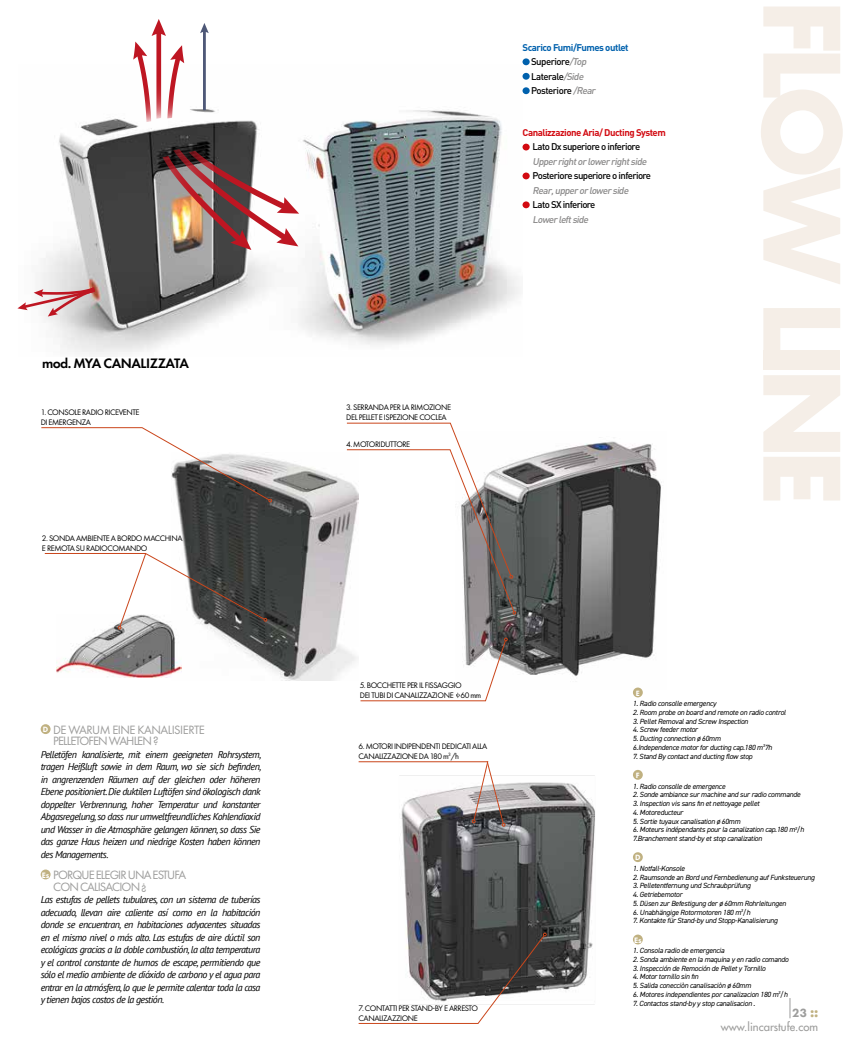
<style>
.page{position:relative;width:851px;height:1053px;background:#fff}
.page>*{position:absolute;margin:0;border:0;box-sizing:border-box;transform-origin:0 0}
.t1{font:700 101.75px "Futura LT Pro";letter-spacing:-.08em;color:#f5eee7}
.t2{font:600 14.25px "Futura PT";letter-spacing:-.03em;color:#000}
.t3{font:12.5px/11.2px "Futura PT";letter-spacing:-.04em;color:#9d9d9c}
.t4{font:12.5px/11.2px "Futura PT";letter-spacing:-.07em;color:#9d9d9c}
.t5{font:800 12.38px "Futura PT";color:#9d9d9c}
.t6{font:500 11.25px "Futura LT Pro";color:#9d9d9c}
.t7{font:italic 10px/12.5px "PT Sans";letter-spacing:-.05em;color:#000;text-align:justify}
.t8{font:500 9.62px/14.5px "DIN";letter-spacing:-.06em;color:#000}
.t9{font:italic 500 9.62px "DIN";color:#8a8989}
.t10{font:700 9.62px "DIN";letter-spacing:-.05em;color:#d20a11}
.t11{font:8.38px/10px "Futura PT";letter-spacing:-.05em;color:#000}
.t12{font:800 8.12px "Futura PT";color:#fff}
.t13{font:800 8px "Futura PT";color:#fff}
.t14{font:italic 7.5px/8.8px "DIN2014";letter-spacing:-.03em;color:#000}
.s1{font-weight:800;font-size:8.12px;color:#fff}
.s2{font-weight:700;color:#0061ad}
.s3{font-style:italic;color:#8a8989}
.s4{font-family:"Futura LT Pro";font-weight:700;color:#c0b181}
</style>
<div class="page">
<img style="left:464px;top:441px;width:198px;height:247px">
<svg style="left:346px;top:422px;width:170px;height:192px"></svg>
<svg style="left:360px;top:637px;width:147px;height:64px"></svg>
<img style="left:40px;top:109px;width:480px;height:246px">
<svg style="left:200px;top:23px;width:9px;height:88px"></svg>
<svg style="left:17px;top:287px;width:78px;height:29px"></svg>
<svg style="left:133px;top:19px;width:51px;height:103px"></svg>
<img style="left:162px;top:148px;width:137px;height:102px">
<div style="left:522px;top:58px;width:7px;height:7px;background:#0061ad;border-radius:50%"></div>
<div style="left:522px;top:73px;width:7px;height:7px;background:#0061ad;border-radius:50%"></div>
<div style="left:522px;top:87px;width:7px;height:7px;background:#0061ad;border-radius:50%"></div>
<div style="left:522px;top:144px;width:7px;height:6px;background:#d20a11;border-radius:50%"></div>
<div style="left:522px;top:172px;width:7px;height:7px;background:#d20a11;border-radius:50%"></div>
<div style="left:522px;top:201px;width:7px;height:7px;background:#d20a11;border-radius:50%"></div>
<img style="left:177px;top:452px;width:181px;height:228px">
<svg style="left:41px;top:427px;width:231px;height:75px"></svg>
<img style="left:56px;top:629px;width:125px;height:48px">
<svg style="left:44px;top:552px;width:223px;height:77px"></svg>
<img style="left:402px;top:775px;width:193px;height:230px">
<svg style="left:358px;top:761px;width:147px;height:65px"></svg>
<svg style="left:358px;top:932px;width:188px;height:92px"></svg>
<div style="left:41px;top:724px;width:10px;height:10px;background:#c0b181;border-radius:50%"></div>
<div style="left:41px;top:869px;width:10px;height:10px;background:#c0b181;border-radius:50%"></div>
<div style="left:632px;top:687px;width:10px;height:10px;background:#c0b181;border-radius:50%"></div>
<svg style="left:632px;top:769px;width:10px;height:10px"></svg>
<div style="left:632px;top:852px;width:10px;height:10px;background:#c0b181;border-radius:50%"></div>
<div style="left:632px;top:934px;width:10px;height:10px;background:#c0b181;border-radius:50%"></div>
<svg style="left:789px;top:998px;width:1px;height:20px"></svg>
<h2 class="t2" style="left:42px;top:354px;width:149px">mod. MYA CANALIZZATA</h2>
<p class="t11" style="left:41px;top:407px;width:100px">1. CONSOLE RADIO RICEVENTE<br>DI EMERGENZA</p>
<p class="t11" style="left:42px;top:532px;width:142px">2. SONDA AMBIENTE A BORDO MACCHINA<br>E REMOTA SU RADIOCOMANDO</p>
<h3 class="t3" style="left:53px;top:724px;width:153px;text-indent:-10px"><sup>D</sup> DE WARUM EINE KANALISIERTE<br>PELLETOFEN WAHLEN ?</h3>
<p class="t7" style="left:41px;top:747px;width:222px">Pelletöfen kanalisierte, mit einem geeigneten Rohrsystem, tragen Heißluft sowie in dem Raum, wo sie sich befinden, in angrenzenden Räumen auf der gleichen oder höheren Ebene positioniert. Die duktilen Luftöfen sind ökologisch dank doppelter Verbrennung, hoher Temperatur und konstanter Abgasregelung, so dass nur umweltfreundliches Kohlendioxid und Wasser in die Atmosphäre gelangen können, so dass Sie das ganze Haus heizen und niedrige Kosten haben können des Managements.</p>
<h3 class="t4" style="left:53px;top:869px;width:135px;text-indent:-11px"><span class="s1">Es</span> PORQUE ELEGIR UNA ESTUFA<br>CON CALISACION ¿</h3>
<p class="t7" style="left:41px;top:893px;width:221px">Las estufas de pellets tubulares, con un sistema de tuberías adecuado, llevan aire caliente así como en la habitación donde se encuentran, en habitaciones adyacentes situadas en el mismo nivel o más alto. Las estufas de aire dúctil son ecológicas gracias a la doble combustión, la alta temperatura y el control constante de humos de escape, permitiendo que sólo el medio ambiente de dióxido de carbono y el agua para entrar en la atmósfera, lo que le permite calentar toda la casa y tienen bajos costos de la gestión.</p>
<p class="t8" style="left:531px;top:40px;width:99px;text-indent:-9px"><span class="s2">Scarico Fumi/Fumes outlet<br></span>Superiore<span class="s3">/Top<br></span>Laterale<span class="s3">/Side<br></span>Posteriore <span class="s3">/Rear</span></p>
<p class="t10" style="left:522px;top:126px;width:145px">Canalizzazione Aria/ Ducting System</p>
<p class="t8" style="left:532px;top:139px;width:109px">Lato Dx superiore o inferiore</p>
<p class="t9" style="left:532px;top:155px;width:118px">Upperrightorlowerrightside</p>
<p class="t8" style="left:532px;top:168px;width:120px">Posteriore superiore o inferiore</p>
<p class="t9" style="left:532px;top:184px;width:100px">Rear,upperorlowerside</p>
<p class="t8" style="left:532px;top:197px;width:64px">Lato SX inferiore</p>
<p class="t9" style="left:532px;top:213px;width:59px">Lowerleftside</p>
<p class="t11" style="left:346px;top:402px;width:106px">3. SERRANDA PER LA RIMOZIONE<br>DEL PELLET E ISPEZIONE COCLEA</p>
<p class="t11" style="left:346px;top:439px;width:66px">4. MOTORIDUTTORE</p>
<h1 class="t1" style="left:879px;top:0;width:508px;rotate:90deg">FLOW LINE</h1>
<p class="t11" style="left:360px;top:680px;width:123px">5. BOCCHETTE PER IL FISSAGGIO<br>DEI TUBI DI CANALIZZAZIONE 60 mm</p>
<p class="t11" style="left:358px;top:741px;width:130px">6. MOTORI INDIPENDENTI DEDICATI ALLA<br>CANALIZZAZIONE DA 180 m<sup>3</sup>/h</p>
<p class="t11" style="left:358px;top:1002px;width:121px">7. CONTATTI PER STAND-BY E ARRESTO<br>CANALIZAZZIONE</p>
<p class="t13" style="left:635px;top:687px;width:5px">E</p>
<p class="t14" style="left:632px;top:699px;width:85px">1. Radio consolle emergency</p>
<p class="t14" style="left:632px;top:707px;width:154px">2. Room probe on board and remote on radio control</p>
<p class="t14" style="left:632px;top:716px;width:117px">3. Pellet Removal and Screw Inspection</p>
<p class="t14" style="left:632px;top:725px;width:66px">4. Screw feeder motor</p>
<p class="t14" style="left:632px;top:734px;width:141px">5. Ducting connection ø 60mm<br>6.Independence motor for ducting cap.180 m<sup>3</sup>7h</p>
<p class="t14" style="left:632px;top:751px;width:121px">7. Stand By contact and ducting flow stop</p>
<p class="t13" style="left:635px;top:770px;width:5px">F</p>
<p class="t14" style="left:632px;top:781px;width:94px">1. Radio consolle de emergence</p>
<p class="t14" style="left:632px;top:790px;width:169px">2. Sonde ambiance sur machine and sur radio commande</p>
<p class="t14" style="left:632px;top:798px;width:128px">3. Inspection vis sans fin et nettoyage pellet</p>
<p class="t14" style="left:632px;top:807px;width:52px">4. Motoreducteur</p>
<p class="t14" style="left:632px;top:816px;width:109px">5. Sortie tuyaux canalisation ø 60mm</p>
<p class="t14" style="left:632px;top:825px;width:173px">6. Moteurs indépendants pour la canalization cap.180 m<sup>3</sup>/h<br>7.Branchement stand-by et stop canalization</p>
<p class="t13" style="left:635px;top:852px;width:7px">D</p>
<p class="t14" style="left:632px;top:863px;width:53px">1. Notfall-Konsole</p>
<p class="t14" style="left:632px;top:872px;width:183px">2. Raumsonde an Bord und Fernbedienung auf Funksteuerung</p>
<p class="t14" style="left:632px;top:881px;width:119px">3. Pelletentfernung und Schraubprüfung</p>
<p class="t14" style="left:632px;top:890px;width:51px">4. Getriebemotor</p>
<p class="t14" style="left:632px;top:898px;width:155px">5. Düsen zur Befestigung der ø 60mm Rohrleitungen</p>
<p class="t14" style="left:632px;top:907px;width:119px">6. Unabhängige Rotormotoren 180 m<sup>3</sup>/h</p>
<p class="t14" style="left:632px;top:916px;width:146px">7. Kontakte für Stand-by und Stopp-Kanalisierung</p>
<p class="t12" style="left:634px;top:934px;width:9px">Es</p>
<p class="t14" style="left:632px;top:946px;width:93px">1. Consola radio de emergencia</p>
<p class="t14" style="left:632px;top:954px;width:157px">2. Sonda ambiente en la maquina y en radio comando</p>
<p class="t14" style="left:632px;top:963px;width:134px">3. Inspección de Remoción de Pellet y Tornillo</p>
<p class="t14" style="left:632px;top:972px;width:67px">4. Motor tornillo sin fin</p>
<p class="t14" style="left:632px;top:981px;width:120px">5. Salida conecciòn canalisaciòn ø 60mm</p>
<p class="t14" style="left:632px;top:989px;width:156px">6. Motores independientes por canalizacion 180 m<sup>3</sup>/h</p>
<p class="t14" style="left:632px;top:998px;width:124px">7. Contactos stand-by y stop canalisacion .</p>
<h3 class="t5" style="left:792px;top:1005px;width:28px">23 <span class="s4">::</span></h3>
<h3 class="t6" style="left:720px;top:1018px;width:99px">www.lincarstufe.com</h3>
</div>
